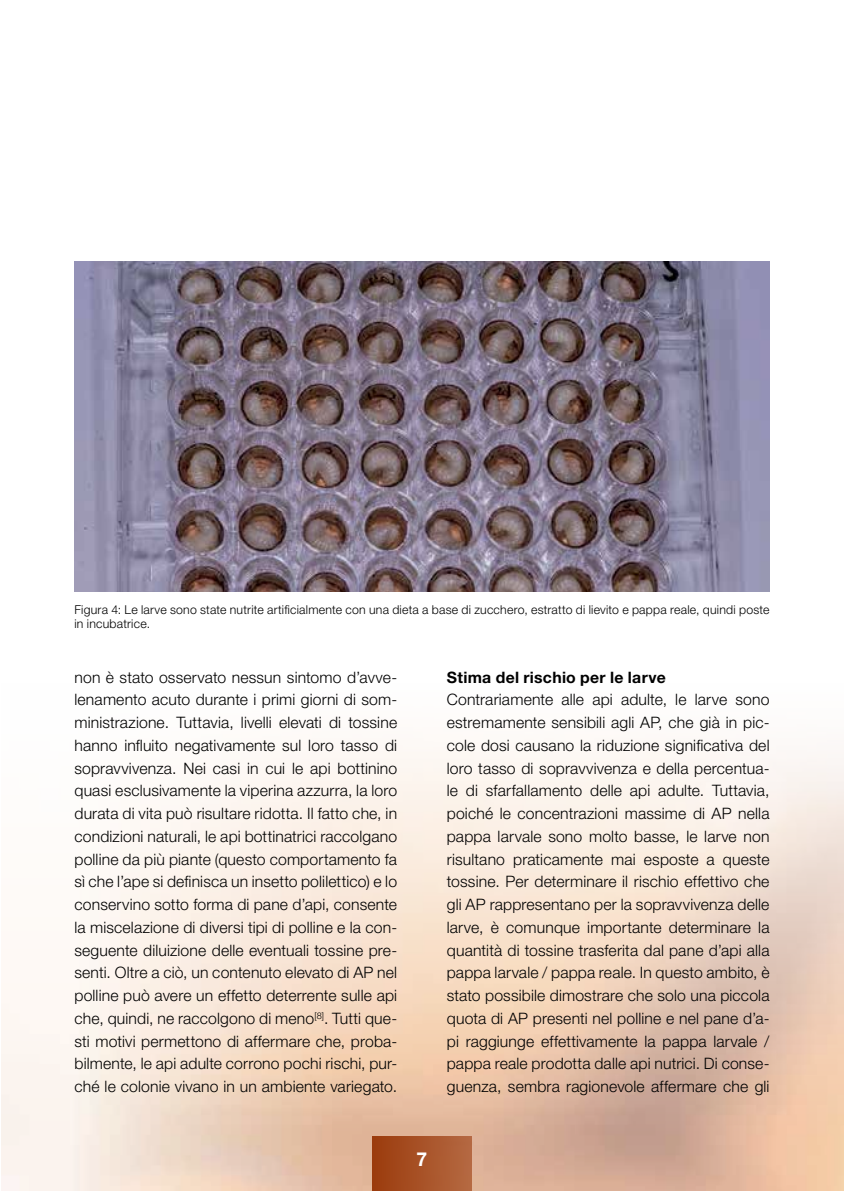
<style>
.page{position:relative;width:844px;height:1191px;background:#fff}
.page>*{position:absolute;margin:0;border:0;box-sizing:border-box;transform-origin:0 0}
.t1{font:700 19.25px "Helvetica Neue LT Std";color:#fff}
.t2{font:300 15.75px/22.8px "Helvetica Neue LT Std";letter-spacing:.01em;color:#000;text-align:justify}
.t3{font:700 15.75px "Helvetica Neue LT Std";letter-spacing:.02em;color:#000}
.t4{font:300 12.25px/14px "Helvetica Neue LT Std";letter-spacing:.02em;color:#000}
</style>
<div class="page">
<img style="left:1px;top:261px;width:842px;height:930px">
<div style="left:372px;top:1136px;width:99px;height:55px;background:linear-gradient(to right,#9b3b0c,#b56942)"></div>
<img style="left:74px;top:261px;width:695px;height:330px">
<p class="t4" style="left:74px;top:602px;width:696px">Figura 4: Le larve sono state nutrite artificialmente con una dieta a base di zucchero, estratto di lievito e pappa reale, quindi poste in incubatrice.</p>
<p class="t2" style="left:74px;top:665px;width:324px">non è stato osservato nessun sintomo d’avve&shy;lenamento acuto durante i primi giorni di som&shy;ministrazione. Tuttavia, livelli elevati di tossine hanno influito negativamente sul loro tasso di sopravvivenza. Nei casi in cui le api bottinino quasi esclusivamente la viperina azzurra, la loro durata di vita può risultare ridotta. Il fatto che, in condizioni naturali, le api bottinatrici raccolgano polline da più piante (questo comportamento fa sì che l’ape si definisca un insetto polilettico) e lo conservino sotto forma di pane d’api, consente la miscelazione di diversi tipi di polline e la con&shy;seguente diluizione delle eventuali tossine pre&shy;senti. Oltre a ciò, un contenuto elevato di AP nel polline può avere un effetto deterrente sulle api che, quindi, ne raccolgono di meno<sup>[8]</sup>. Tutti que&shy;sti motivi permettono di affermare che, proba&shy;bilmente, le api adulte corrono pochi rischi, pur&shy;ché le colonie vivano in un ambiente variegato.</p>
<p class="t3" style="left:446px;top:667px;width:220px">Stima del rischio per le larve</p>
<p class="t2" style="left:446px;top:688px;width:324px">Contrariamente alle api adulte, le larve sono estremamente sensibili agli AP, che già in pic&shy;cole dosi causano la riduzione significativa del loro tasso di sopravvivenza e della percentua&shy;le di sfarfallamento delle api adulte. Tuttavia, poiché le concentrazioni massime di AP nella pappa larvale sono molto basse, le larve non risultano praticamente mai esposte a queste tossine. Per determinare il rischio effettivo che gli AP rappresentano per la sopravvivenza delle larve, è comunque importante determinare la quantità di tossine trasferita dal pane d’api alla pappa larvale / pappa reale. In questo ambito, è stato possibile dimostrare che solo una piccola quota di AP presenti nel polline e nel pane d’a&shy;pi raggiunge effettivamente la pappa larvale / pappa reale prodotta dalle api nutrici. Di conse&shy;guenza, sembra ragionevole affermare che gli</p>
<p class="t1" style="left:416px;top:1147px;width:12px">7</p>
</div>
